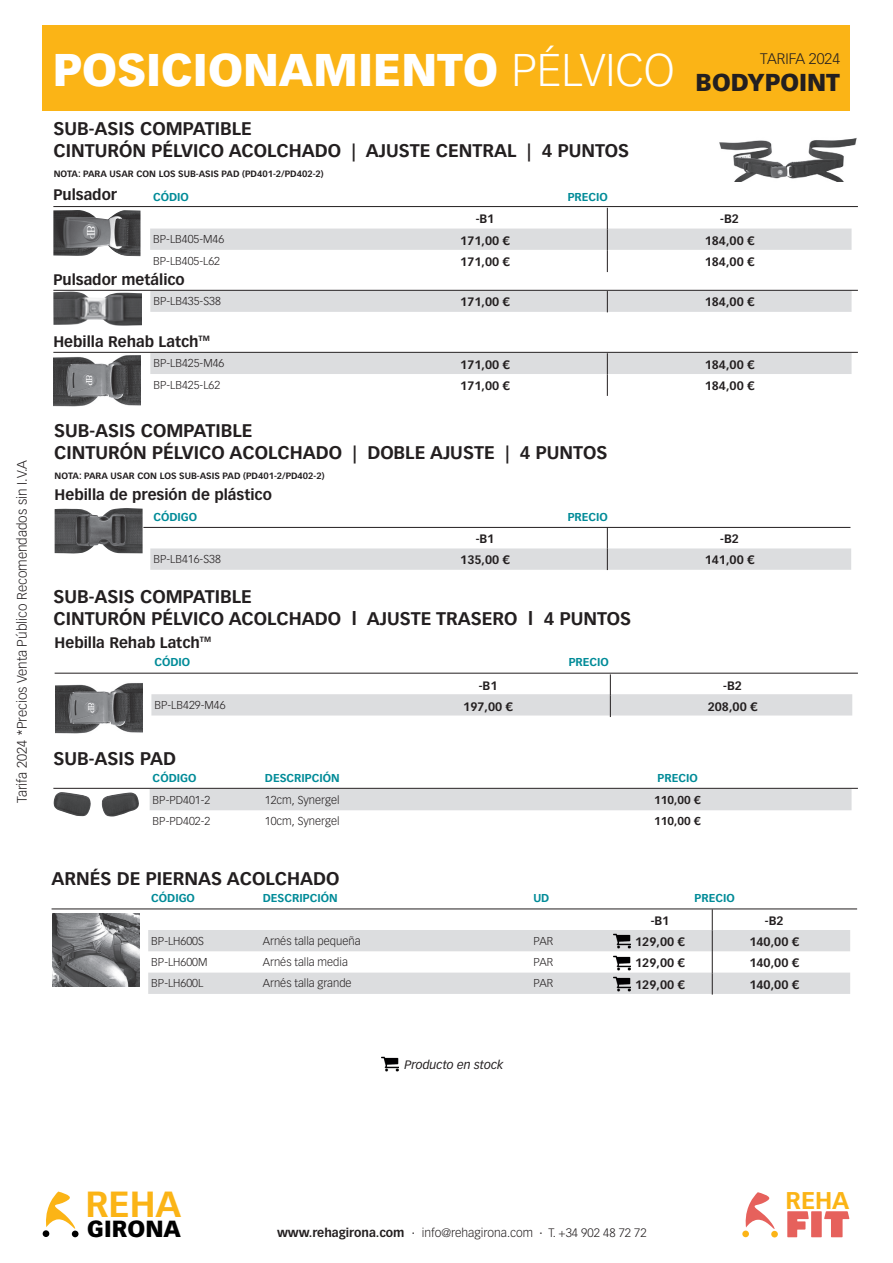
<style>
.page{position:relative;width:893px;height:1263px;background:#fff}
.page>*{position:absolute;margin:0;border:0;box-sizing:border-box;transform-origin:0 0}
.t1{font:900 45px "Vectora LT Std";color:#fff}
.t2{font:700 35.7px "Vectora LT Std";color:#fbb416}
.t3{font:900 24px "Vectora LT Std";color:#231f20}
.t4{font:700 23.85px "Vectora LT Std";color:#fbb416}
.t5{font:900 22.95px "Vectora LT Std";color:#000}
.t6{font:700 18px "Vectora LT Std";color:#231f20}
.t7{font:700 15px "Vectora LT Std";color:#231f20}
.t8{font:300 15px "Vectora LT Std";color:#231f20}
.t9{font:300 13.5px "Vectora LT Std";color:#231f20}
.t10{font:700 12px "Vectora LT Std";color:#231f20}
.t11{font:300 12px "Vectora LT Std";color:#231f20}
.t12{font:italic 12px "Vectora LT Std";color:#231f20}
.t13{font:300 11.25px "Vectora LT Std";color:#231f20}
.t14{font:700 11.25px "Vectora LT Std";color:#008b98}
.t15{font:700 11.25px "Vectora LT Std";color:#231f20}
.t16{font:700 9px "Vectora LT Std";color:#231f20}
.s1{font-weight:300}
.s2{font-weight:700}
</style>
<div class="page">
<div style="left:42px;top:26px;width:808px;height:85px;background:#fbb416"></div>
<svg style="left:46px;top:1191px;width:30px;height:38px"></svg>
<div style="left:43px;top:1230px;width:6px;height:7px;background:#000;border-radius:50%"></div>
<div style="left:72px;top:1230px;width:7px;height:7px;background:#000;border-radius:50%"></div>
<svg style="left:745px;top:1192px;width:30px;height:37px"></svg>
<div style="left:742px;top:1230px;width:7px;height:7px;background:#fbb416;border-radius:50%"></div>
<div style="left:771px;top:1231px;width:7px;height:6px;background:#fbb416;border-radius:50%"></div>
<svg style="left:787px;top:1211px;width:22px;height:26px"></svg>
<div style="left:811px;top:1211px;width:11px;height:26px;background:#e6615c"></div>
<svg style="left:824px;top:1211px;width:25px;height:26px"></svg>
<img style="left:719px;top:138px;width:138px;height:44px">
<div style="left:150px;top:291px;width:702px;height:21px;background:#dcdddf"></div>
<svg style="left:150px;top:208px;width:702px;height:64px"></svg>
<svg style="left:150px;top:353px;width:702px;height:43px"></svg>
<svg style="left:150px;top:527px;width:701px;height:43px"></svg>
<hr style="left:143px;top:527px;width:707px;height:1px;background:#231f20">
<div style="left:150px;top:789px;width:702px;height:21px;background:#dcdddf"></div>
<svg style="left:151px;top:674px;width:701px;height:43px"></svg>
<svg style="left:148px;top:909px;width:702px;height:86px"></svg>
<img style="left:53px;top:292px;width:89px;height:34px">
<hr style="left:53px;top:290px;width:805px;height:1px;background:#231f20">
<img style="left:53px;top:210px;width:87px;height:46px">
<img style="left:53px;top:355px;width:87px;height:52px">
<hr style="left:53px;top:352px;width:805px;height:1px;background:#231f20">
<hr style="left:53px;top:206px;width:805px;height:1px;background:#231f20">
<img style="left:55px;top:508px;width:88px;height:45px">
<img style="left:54px;top:792px;width:85px;height:24px">
<hr style="left:53px;top:788px;width:805px;height:1px;background:#231f20">
<hr style="left:55px;top:673px;width:803px;height:1px;background:#231f20">
<img style="left:56px;top:683px;width:87px;height:51px">
<hr style="left:52px;top:908px;width:805px;height:1px;background:#231f20">
<img style="left:52px;top:913px;width:87px;height:73px">
<img style="left:613px;top:975px;width:18px;height:18px">
<img style="left:613px;top:932px;width:18px;height:18px">
<img style="left:613px;top:955px;width:18px;height:17px">
<img style="left:381px;top:1056px;width:18px;height:16px">
<p class="t9" style="left:14px;top:803px;width:345px;rotate:-90deg">Tarifa 2024 *Precios Venta Público Recomendados sin I.V.A</p>
<p class="t1" style="left:53px;top:42px;width:623px">POSICIONAMIENTO <span class="s1">PÉLVICO</span></p>
<p class="t6" style="left:53px;top:118px;width:200px">SUB-ASIS COMPATIBLE</p>
<p class="t6" style="left:53px;top:139px;width:577px">CINTURÓN PÉLVICO ACOLCHADO | AJUSTE CENTRAL | 4 PUNTOS</p>
<p class="t16" style="left:54px;top:168px;width:271px">NOTA: PARA USAR CON LOS SUB-ASIS PAD (PD401-2/PD402-2)</p>
<p class="t8" style="left:760px;top:50px;width:82px">TARIFA 2024</p>
<p class="t3" style="left:696px;top:67px;width:146px">BODYPOINT</p>
<p class="t7" style="left:53px;top:186px;width:65px">Pulsador</p>
<p class="t14" style="left:153px;top:190px;width:37px">CÓDIO</p>
<p class="t14" style="left:568px;top:190px;width:42px">PRECIO</p>
<p class="t13" style="left:153px;top:233px;width:73px">BP-LB405-M46</p>
<p class="t13" style="left:153px;top:254px;width:68px">BP-LB405-L62</p>
<p class="t10" style="left:476px;top:212px;width:20px">-B1</p>
<p class="t10" style="left:720px;top:212px;width:20px">-B2</p>
<p class="t10" style="left:460px;top:233px;width:51px">171,00 €</p>
<p class="t10" style="left:705px;top:233px;width:51px">184,00 €</p>
<p class="t10" style="left:460px;top:254px;width:51px">171,00 €</p>
<p class="t10" style="left:705px;top:254px;width:51px">184,00 €</p>
<p class="t7" style="left:53px;top:270px;width:133px">Pulsador metálico</p>
<p class="t13" style="left:153px;top:295px;width:69px">BP-LB435-S38</p>
<p class="t7" style="left:53px;top:332px;width:158px">Hebilla Rehab Latch<sup>TM</sup></p>
<p class="t13" style="left:153px;top:357px;width:73px">BP-LB425-M46</p>
<p class="t13" style="left:153px;top:378px;width:68px">BP-LB425-L62</p>
<p class="t10" style="left:460px;top:295px;width:51px">171,00 €</p>
<p class="t10" style="left:705px;top:295px;width:51px">184,00 €</p>
<p class="t10" style="left:460px;top:357px;width:51px">171,00 €</p>
<p class="t10" style="left:705px;top:357px;width:51px">184,00 €</p>
<p class="t10" style="left:460px;top:378px;width:51px">171,00 €</p>
<p class="t10" style="left:705px;top:378px;width:51px">184,00 €</p>
<p class="t6" style="left:54px;top:420px;width:200px">SUB-ASIS COMPATIBLE</p>
<p class="t6" style="left:54px;top:441px;width:555px">CINTURÓN PÉLVICO ACOLCHADO | DOBLE AJUSTE | 4 PUNTOS</p>
<p class="t16" style="left:55px;top:470px;width:271px">NOTA: PARA USAR CON LOS SUB-ASIS PAD (PD401-2/PD402-2)</p>
<p class="t7" style="left:55px;top:485px;width:219px">Hebilla de presión de plástico</p>
<p class="t14" style="left:153px;top:510px;width:45px">CÓDIGO</p>
<p class="t14" style="left:568px;top:510px;width:42px">PRECIO</p>
<p class="t13" style="left:153px;top:553px;width:69px">BP-LB416-S38</p>
<p class="t10" style="left:476px;top:531px;width:20px">-B1</p>
<p class="t10" style="left:720px;top:531px;width:20px">-B2</p>
<p class="t10" style="left:460px;top:552px;width:51px">135,00 €</p>
<p class="t10" style="left:705px;top:552px;width:51px">141,00 €</p>
<p class="t6" style="left:53px;top:586px;width:200px">SUB-ASIS COMPATIBLE</p>
<p class="t6" style="left:53px;top:608px;width:579px">CINTURÓN PÉLVICO ACOLCHADO l AJUSTE TRASERO l 4 PUNTOS</p>
<p class="t7" style="left:55px;top:634px;width:158px">Hebilla Rehab Latch<sup>TM</sup></p>
<p class="t14" style="left:154px;top:655px;width:37px">CÓDIO</p>
<p class="t14" style="left:569px;top:655px;width:42px">PRECIO</p>
<p class="t13" style="left:154px;top:698px;width:73px">BP-LB429-M46</p>
<p class="t10" style="left:479px;top:678px;width:20px">-B1</p>
<p class="t10" style="left:723px;top:678px;width:20px">-B2</p>
<p class="t10" style="left:463px;top:699px;width:51px">197,00 €</p>
<p class="t10" style="left:708px;top:699px;width:51px">208,00 €</p>
<p class="t6" style="left:53px;top:748px;width:124px">SUB-ASIS PAD</p>
<p class="t14" style="left:153px;top:772px;width:45px">CÓDIGO</p>
<p class="t14" style="left:265px;top:772px;width:76px">DESCRIPCIÓN</p>
<p class="t14" style="left:657px;top:772px;width:42px">PRECIO</p>
<p class="t13" style="left:153px;top:793px;width:59px">BP-PD401-2</p>
<p class="t13" style="left:265px;top:793px;width:76px">12cm, Synergel</p>
<p class="t15" style="left:654px;top:793px;width:48px">110,00 €</p>
<p class="t13" style="left:153px;top:814px;width:59px">BP-PD402-2</p>
<p class="t13" style="left:265px;top:814px;width:76px">10cm, Synergel</p>
<p class="t15" style="left:654px;top:814px;width:48px">110,00 €</p>
<p class="t6" style="left:52px;top:867px;width:289px">ARNÉS DE PIERNAS ACOLCHADO</p>
<p class="t14" style="left:151px;top:891px;width:45px">CÓDIGO</p>
<p class="t14" style="left:263px;top:891px;width:76px">DESCRIPCIÓN</p>
<p class="t14" style="left:533px;top:891px;width:18px">UD</p>
<p class="t14" style="left:694px;top:891px;width:42px">PRECIO</p>
<p class="t13" style="left:151px;top:934px;width:54px">BP-LH600S</p>
<p class="t13" style="left:263px;top:934px;width:99px">Arnés talla pequeña</p>
<p class="t13" style="left:533px;top:934px;width:21px">PAR</p>
<p class="t13" style="left:151px;top:955px;width:58px">BP-LH600M</p>
<p class="t13" style="left:263px;top:955px;width:87px">Arnés talla media</p>
<p class="t13" style="left:533px;top:955px;width:21px">PAR</p>
<p class="t13" style="left:151px;top:977px;width:54px">BP-LH600L</p>
<p class="t13" style="left:263px;top:977px;width:90px">Arnés talla grande</p>
<p class="t13" style="left:533px;top:977px;width:21px">PAR</p>
<p class="t10" style="left:651px;top:913px;width:20px">-B1</p>
<p class="t10" style="left:765px;top:913px;width:20px">-B2</p>
<p class="t10" style="left:635px;top:934px;width:51px">129,00 €</p>
<p class="t10" style="left:749px;top:934px;width:51px">140,00 €</p>
<p class="t10" style="left:635px;top:956px;width:51px">129,00 €</p>
<p class="t10" style="left:749px;top:956px;width:51px">140,00 €</p>
<p class="t10" style="left:635px;top:977px;width:51px">129,00 €</p>
<p class="t10" style="left:749px;top:977px;width:51px">140,00 €</p>
<p class="t12" style="left:404px;top:1057px;width:100px">Producto en stock</p>
<h2 class="t2" style="left:85px;top:1183px;width:97px">REHA</h2>
<p class="t5" style="left:87px;top:1214px;width:95px">GIRONA</p>
<p class="t11" style="left:277px;top:1226px;width:371px"><span class="s2">www.rehagirona.com</span> · info@rehagirona.com · T. +34 902 48 72 72</p>
<h3 class="t4" style="left:786px;top:1186px;width:65px">REHA</h3>
</div>
